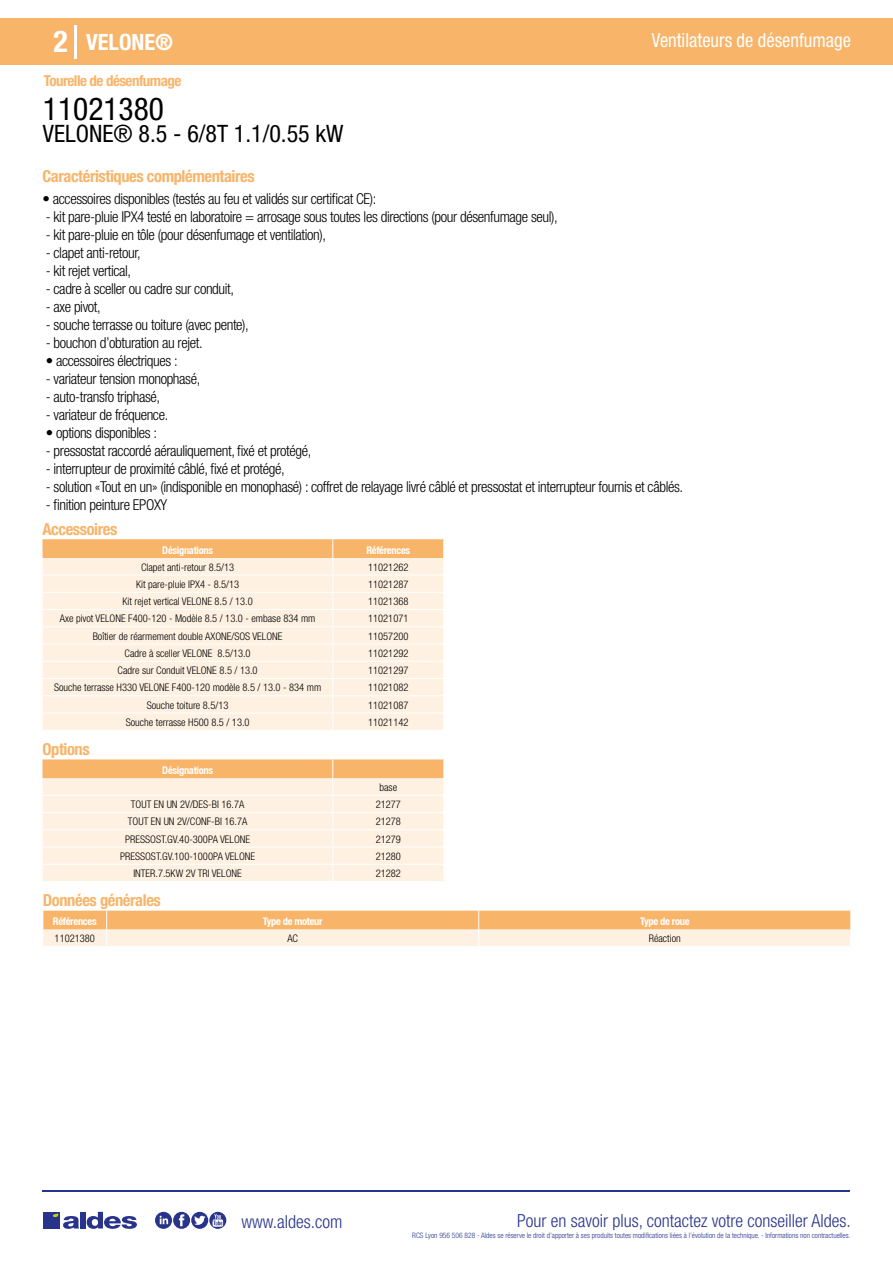
<style>
.page{position:relative;width:893px;height:1263px;background:#fff}
.page>*{position:absolute;margin:0;border:0;box-sizing:border-box;transform-origin:0 0}
.t1{font:condensed 31.5px "Helvetica Neue LT Std";color:#000}
.t2{font:700 condensed 30px "Helvetica Neue LT Std";color:#fff}
.t3{font:condensed 24px "Helvetica Neue LT Std";color:#000}
.t4{font:700 condensed 22.5px "Helvetica Neue LT Std";color:#fff}
.t5{font:condensed 19.5px "Helvetica Neue LT Std";color:#fff;scale:.95 1}
.t6{font:300 condensed 18px "Helvetica Neue";color:#28348b}
.t7{font:700 condensed 16.5px "Helvetica Neue LT Std";letter-spacing:-.025em;color:#f8b469}
.t8{font:300 condensed 15px "Helvetica Neue LT Std";letter-spacing:-.025em;color:#000}
.t9{font:700 condensed 15px "Helvetica Neue LT Std";letter-spacing:-.035em;color:#f8b469}
.t10{font:300 condensed 10.5px "Helvetica Neue";color:#000}
.t11{font:700 condensed 10.5px "Helvetica Neue";letter-spacing:-.03em;color:#fff}
.t12{font:300 condensed 7.5px "Helvetica Neue";color:#28348b}
</style>
<div class="page">
<div style="left:0;top:18px;width:893px;height:46px;background:#f8b469"></div>
<hr style="left:74px;top:25px;width:2px;height:33px;background:#fff">
<hr style="left:43px;top:1190px;width:807px;height:1px;background:#28348b">
<svg style="left:155px;top:1212px;width:71px;height:17px"></svg>
<div style="left:43px;top:1212px;width:17px;height:16px;background:#28348b"></div>
<div style="left:80px;top:1212px;width:6px;height:16px;background:#28348b"></div>
<svg style="left:87px;top:1212px;width:50px;height:17px"></svg>
<svg style="left:53px;top:1213px;width:26px;height:16px"></svg>
<svg style="left:43px;top:539px;width:401px;height:191px;background:#fdebd7"></svg>
<svg style="left:43px;top:759px;width:401px;height:122px;background:#fde8d0"></svg>
<svg style="left:43px;top:911px;width:808px;height:35px;background:#fad1a3"></svg>
<h2 class="t2" style="left:54px;top:24px;width:16px">2</h2>
<h3 class="t4" style="left:86px;top:28px;width:89px">VELONE®</h3>
<h3 class="t5" style="left:652px;top:29px;width:211px">Ventilateurs de désenfumage</h3>
<p class="t9" style="left:44px;top:71px;width:139px">Tourelle de désenfumage</p>
<h1 class="t1" style="left:43px;top:91px;width:122px">11021380</h1>
<h3 class="t3" style="left:43px;top:120px;width:302px">VELONE® 8.5 - 6/8T 1.1/0.55 kW</h3>
<p class="t7" style="left:43px;top:166px;width:214px">Caractéristiques complémentaires</p>
<p class="t8" style="left:43px;top:190px;width:335px">• accessoires disponibles (testés au feu et validés sur certificat CE):</p>
<p class="t8" style="left:46px;top:208px;width:514px">- kit pare-pluie IPX4 testé en laboratoire = arrosage sous toutes les directions (pour désenfumage seul),</p>
<p class="t8" style="left:46px;top:226px;width:282px">- kit pare-pluie en tôle (pour désenfumage et ventilation),</p>
<p class="t8" style="left:46px;top:244px;width:96px">- clapet anti-retour,</p>
<p class="t8" style="left:46px;top:262px;width:87px">- kit rejet vertical,</p>
<p class="t8" style="left:46px;top:280px;width:190px">- cadre à sceller ou cadre sur conduit,</p>
<p class="t8" style="left:46px;top:298px;width:56px">- axe pivot,</p>
<p class="t8" style="left:46px;top:316px;width:205px">- souche terrasse ou toiture (avec pente),</p>
<p class="t8" style="left:46px;top:334px;width:158px">- bouchon d’obturation au rejet.</p>
<p class="t8" style="left:46px;top:352px;width:134px">• accessoires électriques :</p>
<p class="t8" style="left:46px;top:370px;width:156px">- variateur tension monophasé,</p>
<p class="t8" style="left:46px;top:388px;width:116px">- auto-transfo triphasé,</p>
<p class="t8" style="left:46px;top:406px;width:124px">- variateur de fréquence.</p>
<p class="t8" style="left:46px;top:424px;width:113px">• options disponibles :</p>
<p class="t8" style="left:46px;top:442px;width:267px">- pressostat raccordé aérauliquement, fixé et protégé,</p>
<p class="t8" style="left:46px;top:460px;width:240px">- interrupteur de proximité câblé, fixé et protégé,</p>
<p class="t8" style="left:46px;top:478px;width:639px">- solution «Tout en un» (indisponible en monophasé) : coffret de relayage livré câblé et pressostat et interrupteur fournis et câblés.</p>
<p class="t8" style="left:46px;top:496px;width:123px">- finition peinture EPOXY</p>
<p class="t7" style="left:43px;top:519px;width:76px">Accessoires</p>
<p class="t11" style="left:162px;top:544px;width:52px">Désignations</p>
<p class="t11" style="left:366px;top:544px;width:45px">Références</p>
<p class="t10" style="left:141px;top:561px;width:95px">Clapet anti-retour 8.5/13</p>
<p class="t10" style="left:368px;top:561px;width:42px">11021262</p>
<p class="t10" style="left:136px;top:578px;width:105px">Kit pare-pluie IPX4 - 8.5/13</p>
<p class="t10" style="left:368px;top:578px;width:42px">11021287</p>
<p class="t10" style="left:123px;top:595px;width:132px">Kit rejet vertical VELONE 8.5 / 13.0</p>
<p class="t10" style="left:368px;top:595px;width:42px">11021368</p>
<p class="t10" style="left:60px;top:613px;width:257px">Axe pivot VELONE F400-120 - Modèle 8.5 / 13.0 - embase 834 mm</p>
<p class="t10" style="left:368px;top:613px;width:42px">11021071</p>
<p class="t10" style="left:93px;top:630px;width:191px">Boîtier de réarmement double AXONE/SOS VELONE</p>
<p class="t10" style="left:368px;top:630px;width:42px">11057200</p>
<p class="t10" style="left:125px;top:647px;width:128px">Cadre à sceller VELONE 8.5/13.0</p>
<p class="t10" style="left:368px;top:647px;width:42px">11021292</p>
<p class="t10" style="left:118px;top:664px;width:142px">Cadre sur Conduit VELONE 8.5 / 13.0</p>
<p class="t10" style="left:368px;top:664px;width:42px">11021297</p>
<p class="t10" style="left:54px;top:682px;width:269px">Souche terrasse H330 VELONE F400-120 modèle 8.5 / 13.0 - 834 mm</p>
<p class="t10" style="left:368px;top:682px;width:42px">11021082</p>
<p class="t10" style="left:147px;top:699px;width:83px">Souche toiture 8.5/13</p>
<p class="t10" style="left:368px;top:699px;width:42px">11021087</p>
<p class="t10" style="left:126px;top:716px;width:125px">Souche terrasse H500 8.5 / 13.0</p>
<p class="t10" style="left:368px;top:716px;width:42px">11021142</p>
<p class="t7" style="left:43px;top:739px;width:49px">Options</p>
<p class="t11" style="left:162px;top:764px;width:52px">Désignations</p>
<p class="t10" style="left:379px;top:781px;width:19px">base</p>
<p class="t10" style="left:131px;top:798px;width:115px">TOUT EN UN 2V/DES-BI 16.7A</p>
<p class="t10" style="left:376px;top:798px;width:27px">21277</p>
<p class="t10" style="left:128px;top:815px;width:121px">TOUT EN UN 2V/CONF-BI 16.7A</p>
<p class="t10" style="left:376px;top:815px;width:27px">21278</p>
<p class="t10" style="left:125px;top:833px;width:127px">PRESSOST.GV.40-300PA VELONE</p>
<p class="t10" style="left:376px;top:833px;width:27px">21279</p>
<p class="t10" style="left:120px;top:850px;width:137px">PRESSOST.GV.100-1000PA VELONE</p>
<p class="t10" style="left:376px;top:850px;width:27px">21280</p>
<p class="t10" style="left:133px;top:867px;width:110px">INTER.7.5KW 2V TRI VELONE</p>
<p class="t10" style="left:376px;top:867px;width:27px">21282</p>
<p class="t7" style="left:43px;top:890px;width:119px">Données générales</p>
<p class="t11" style="left:53px;top:915px;width:45px">Références</p>
<p class="t11" style="left:263px;top:915px;width:62px">Type de moteur</p>
<p class="t11" style="left:640px;top:915px;width:51px">Type de roue</p>
<p class="t10" style="left:55px;top:932px;width:42px">11021380</p>
<p class="t10" style="left:287px;top:932px;width:12px">AC</p>
<p class="t10" style="left:649px;top:932px;width:34px">Réaction</p>
<p class="t6" style="left:241px;top:1211px;width:102px">www.aldes.com</p>
<p class="t6" style="left:517px;top:1211px;width:335px">Pour en savoir plus, contactez votre conseiller Aldes.</p>
<p class="t12" style="left:412px;top:1230px;width:440px">RCS Lyon 956 506 828 - Aldes se réserve le droit d’apporter à ses produits toutes modifications liées à l’évolution de la technique. - Informations non contractuelles.</p>
</div>
